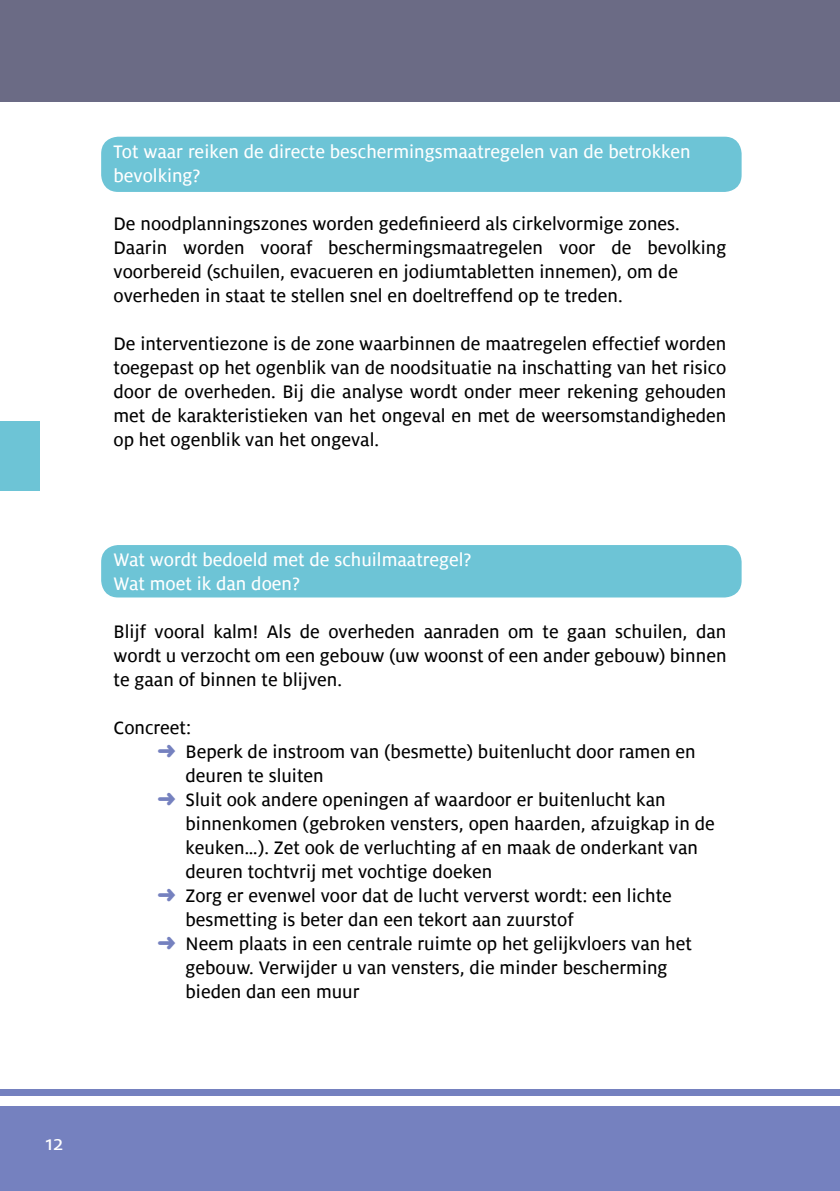
<style>
.page{position:relative;width:840px;height:1191px;background:#fff}
.page>*{position:absolute;margin:0;border:0;box-sizing:border-box;transform-origin:0 0}
.t1{font:22px "Milo Text";color:#fff}
.t2{font:20px/24px "Milo Text";color:#000}
.t3{font:20px/24px "Milo Text";color:#fff}
</style>
<div class="page">
<div style="left:0;top:421px;width:839px;height:70px;background:#6dc4d6"></div>
<div style="left:40px;top:408px;width:799px;height:114px;background:#fff"></div>
<div style="left:101px;top:137px;width:640px;height:55px;background:#6dc4d6;border-radius:17px"></div>
<div style="left:101px;top:545px;width:640px;height:52px;background:#6dc4d6;border-radius:17px"></div>
<div style="left:0;top:0;width:839px;height:101px;background:#6b6b85"></div>
<div style="left:0;top:1089px;width:839px;height:102px;background:#7581bf"></div>
<div style="left:0;top:1096px;width:839px;height:9px;background:#fff"></div>
<hr style="left:839px;top:0;width:1px;height:101px;background:#6b6b85">
<hr style="left:839px;top:1089px;width:1px;height:102px;background:#7581bf">
<p class="t3" style="left:113px;top:140px;width:578px">Tot waar reiken de directe beschermingsmaatregelen van de betrokken bevolking?</p>
<p class="t2" style="left:113px;top:212px;width:614px">De noodplanningszones worden gedefinieerd als cirkelvormige zones.<br>Daarin worden vooraf beschermingsmaatregelen voor de bevolking voorbereid (schuilen, evacueren en jodiumtabletten innemen), om de overheden in staat te stellen snel en doeltreffend op te treden.</p>
<p class="t2" style="left:113px;top:332px;width:614px;text-align:justify">De interventiezone is de zone waarbinnen de maatregelen effectief worden toegepast op het ogenblik van de noodsituatie na inschatting van het risico door de overheden. Bij die analyse wordt onder meer rekening gehouden met de karakteristieken van het ongeval en met de weersomstandigheden op het ogenblik van het ongeval.</p>
<p class="t3" style="left:113px;top:548px;width:359px">Wat wordt bedoeld met de schuilmaatregel?<br>Wat moet ik dan doen?</p>
<p class="t2" style="left:113px;top:620px;width:614px;text-align:justify">Blijf vooral kalm! Als de overheden aanraden om te gaan schuilen, dan wordt u verzocht om een gebouw (uw woonst of een ander gebouw) binnen te gaan of binnen te blijven.</p>
<p class="t2" style="left:185px;top:716px;width:530px;text-indent:-72px">Concreet:<br>Beperk de instroom van (besmette) buitenlucht door ramen en deuren te sluiten<br>Sluit ook andere openingen af waardoor er buitenlucht kan binnenkomen (gebroken vensters, open haarden, afzuigkap in de keuken…). Zet ook de verluchting af en maak de onderkant van deuren tochtvrij met vochtige doeken<br>Zorg er evenwel voor dat de lucht ververst wordt: een lichte besmetting is beter dan een tekort aan zuurstof<br>Neem plaats in een centrale ruimte op het gelijkvloers van het gebouw. Verwijder u van vensters, die minder bescherming bieden dan een muur</p>
<p class="t1" style="left:40px;top:1131px;width:9px">12</p>
</div>
